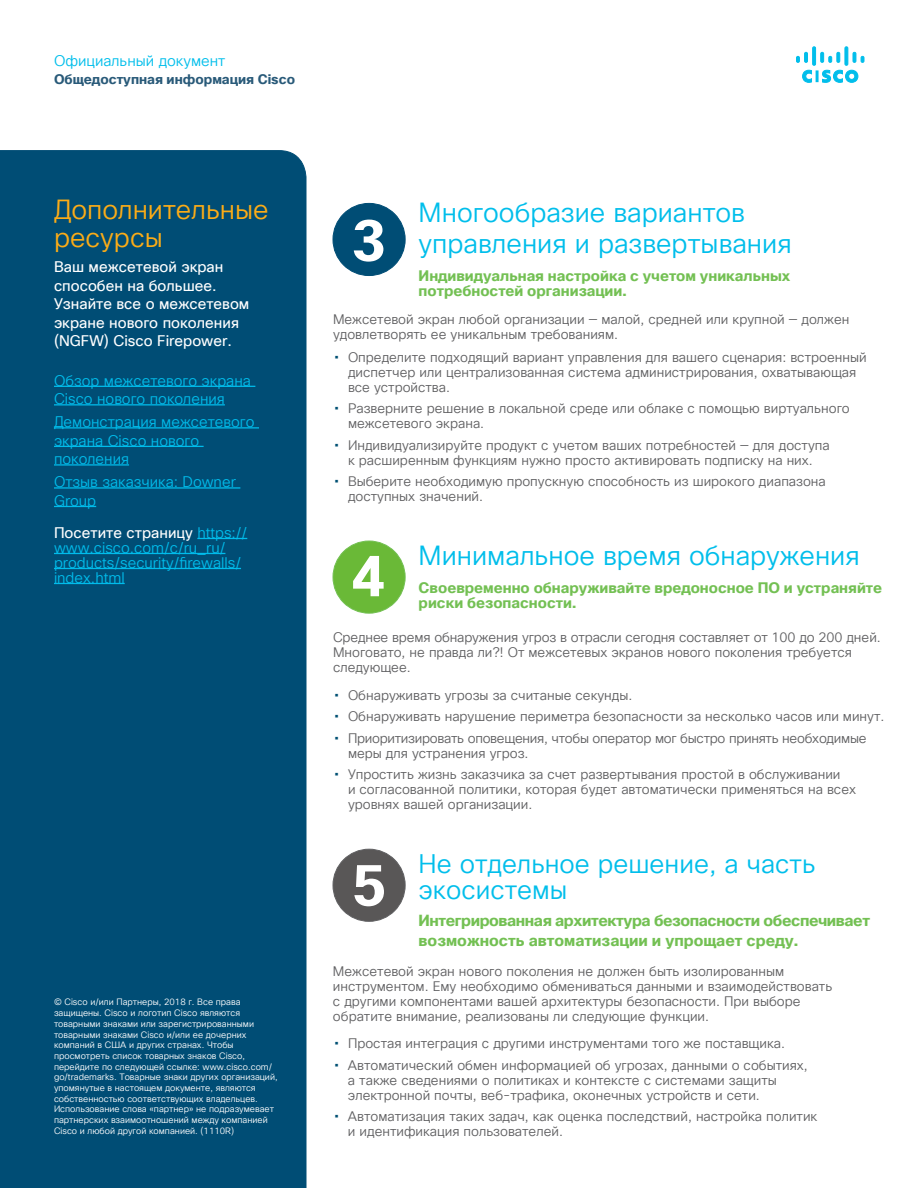
<style>
.page{position:relative;width:918px;height:1188px;background:#fff}
.page>*{position:absolute;margin:0;border:0;box-sizing:border-box;transform-origin:0 0}
.Paragraph_Style2{font:700 57.6px "Cisco Sans TT";color:#fff}
.Paragraph_Style1{font:27px/30.8px "Cisco Sans TT Light";color:#01beeb}
.Paragraph_Style15{font:27px "Cisco Sans TT Light";color:#01beeb}
.Paragraph_Style11{font:27px/27.9px "Cisco Sans TT Light";color:#fbac17}
.Paragraph_Style18{font:26.25px/26.1px "Cisco Sans TT Light";color:#01beeb}
.Paragraph_Style2-2{font:700 15.6px/20px "Cisco Sans TT";letter-spacing:-.025em;color:#73c053}
.Paragraph_Style13{font:15px/18.6px "Cisco Sans TT";color:#fff}
.Paragraph_Style1-2{font:15px/18.5px "Cisco Sans TT Light";color:#00bceb}
.Paragraph_Style2-3{font:15px/15px "Cisco Sans TT Light";color:#00bceb}
.Paragraph_Style12{font:15px/18.5px "Cisco Sans TT Light";color:#00bceb}
.t1{font:15px "Cisco Sans TT Light";color:#01beeb}
.Paragraph_Style2-4{font:700 14.85px/14.9px "Cisco Sans TT";color:#73c053}
.Paragraph_Style4{font:13.5px/15px "Cisco Sans TT Light";color:#606062}
.Paragraph_Style15-2{font:13.5px/15px "Cisco Sans TT Light";color:#606062}
.Paragraph_Style4-2{font:13.5px/15px "Cisco Sans TT Light";letter-spacing:-.02em;color:#606062}
.t2{font:700 13.5px "Cisco Sans TT";color:#295a79}
.Paragraph_Style2-5{font:9px/10.6px "Cisco Sans TT Light";color:#fff}
.s1{font-family:"Cisco Sans TT";color:#fff}
.s2{font-family:"Cisco Sans TT";font-size:15px;color:#005073}
</style>
<div class="page">
<svg style="left:796px;top:47px;width:68px;height:35px"></svg>
<div style="left:0;top:151px;width:306px;height:1037px;background:#004d75"></div>
<hr style="left:54px;top:386px;width:201px;height:1px;background:#00bceb">
<hr style="left:54px;top:404px;width:171px;height:1px;background:#00bceb">
<hr style="left:54px;top:427px;width:205px;height:2px;background:#00bceb">
<hr style="left:54px;top:446px;width:150px;height:1px;background:#00bceb">
<hr style="left:54px;top:464px;width:75px;height:2px;background:#00bceb">
<hr style="left:54px;top:487px;width:186px;height:2px;background:#00bceb">
<hr style="left:54px;top:506px;width:42px;height:1px;background:#00bceb">
<hr style="left:197px;top:538px;width:50px;height:1px;background:#00bceb">
<hr style="left:54px;top:553px;width:171px;height:1px;background:#00bceb">
<hr style="left:54px;top:568px;width:187px;height:1px;background:#00bceb">
<hr style="left:54px;top:583px;width:71px;height:1px;background:#00bceb">
<svg style="left:333px;top:203px;width:72px;height:73px"></svg>
<svg style="left:333px;top:541px;width:72px;height:72px"></svg>
<svg style="left:333px;top:849px;width:72px;height:72px"></svg>
<p class="t1" style="left:54px;top:51px;width:173px">Официальный документ</p>
<p class="t2" style="left:54px;top:70px;width:243px">Общедоступная информация Cisco</p>
<p class="Paragraph_Style11" style="left:54px;top:196px;width:216px">Дополнительные ресурсы</p>
<p class="Paragraph_Style13" style="left:54px;top:258px;width:197px">Ваш межсетевой экран способен на большее.<br>Узнайте все о межсетевом экране нового поколения (NGFW) Cisco Firepower.</p>
<p class="Paragraph_Style1-2" style="left:54px;top:372px;width:198px">Обзор межсетевого экрана<br>Cisco нового поколения</p>
<p class="Paragraph_Style1-2" style="left:54px;top:413px;width:202px">Демонстрация межсетевого экрана Cisco нового поколения</p>
<p class="Paragraph_Style12" style="left:54px;top:473px;width:183px">Отзыв заказчика: Downer<br>Group</p>
<p class="Paragraph_Style2-3" style="left:54px;top:525px;width:195px"><span class="s1">Посетите страницу</span> https:// www.cisco.com/c/ru_ru/ products/security/firewalls/ index.html</p>
<p class="Paragraph_Style2-5" style="left:54px;top:997px;width:225px">© Cisco и/или Партнеры, 2018 г. Все права защищены. Cisco и логотип Cisco являются товарными знаками или зарегистрированными товарными знаками Cisco и/или ее дочерних компаний в США и других странах. Чтобы просмотреть список товарных знаков Cisco, перейдите по следующей ссылке: www.cisco.com/ go/trademarks. Товарные знаки других организаций, упомянутые в настоящем документе, являются собственностью соответствующих владельцев.<br>Использование слова «партнер» не подразумевает партнерских взаимоотношений между компанией Cisco и любой другой компанией. (1110R)</p>
<p class="Paragraph_Style1" style="left:419px;top:198px;width:375px">Многообразие вариантов управления и развертывания</p>
<p class="Paragraph_Style2-4" style="left:419px;top:269px;width:373px">Индивидуальная настройка с учетом уникальных потребностей организации.</p>
<p class="Paragraph_Style15-2" style="left:333px;top:312px;width:518px">Межсетевой экран любой организации — малой, средней или крупной — должен удовлетворять ее уникальным требованиям.</p>
<p class="Paragraph_Style4" style="left:348px;top:350px;width:520px;text-indent:-14px"><span class="s2">•</span> Определите подходящий вариант управления для вашего сценария: встроенный диспетчер или централизованная система администрирования, охватывающая все устройства.</p>
<p class="Paragraph_Style4" style="left:348px;top:402px;width:503px;text-indent:-14px"><span class="s2">•</span> Разверните решение в локальной среде или облаке с помощью виртуального межсетевого экрана.</p>
<p class="Paragraph_Style4" style="left:334px;top:438px;width:497px;text-align:center"><span class="s2">•</span> Индивидуализируйте продукт с учетом ваших потребностей — для доступа к расширенным функциям нужно просто активировать подписку на них.</p>
<p class="Paragraph_Style4" style="left:348px;top:474px;width:479px;text-indent:-14px"><span class="s2">•</span> Выберите необходимую пропускную способность из широкого диапазона доступных значений.</p>
<p class="Paragraph_Style2" style="left:352px;top:203px;width:36px">3</p>
<p class="Paragraph_Style15" style="left:419px;top:538px;width:443px">Минимальное время обнаружения</p>
<p class="Paragraph_Style2-4" style="left:419px;top:581px;width:465px">Своевременно обнаруживайте вредоносное ПО и устраняйте риски безопасности.</p>
<p class="Paragraph_Style4" style="left:333px;top:630px;width:549px">Среднее время обнаружения угроз в отрасли сегодня составляет от 100 до 200 дней.<br>Многовато, не правда ли?! От межсетевых экранов нового поколения требуется следующее.</p>
<p class="Paragraph_Style4" style="left:334px;top:688px;width:299px"><span class="s2">•</span> Обнаруживать угрозы за считаные секунды.</p>
<p class="Paragraph_Style4" style="left:334px;top:709px;width:551px"><span class="s2">•</span> Обнаруживать нарушение периметра безопасности за несколько часов или минут.</p>
<p class="Paragraph_Style4-2" style="left:348px;top:731px;width:520px;text-indent:-14px"><span class="s2">•</span> Приоритизировать оповещения, чтобы оператор мог быстро принять необходимые меры для устранения угроз.</p>
<p class="Paragraph_Style4" style="left:348px;top:767px;width:510px;text-indent:-14px"><span class="s2">•</span> Упростить жизнь заказчика за счет развертывания простой в обслуживании<br>и согласованной политики, которая будет автоматически применяться на всех уровнях вашей организации.</p>
<p class="Paragraph_Style2" style="left:351px;top:539px;width:36px">4</p>
<p class="Paragraph_Style18" style="left:419px;top:851px;width:398px">Не отдельное решение, а часть экосистемы</p>
<p class="Paragraph_Style2-2" style="left:419px;top:911px;width:453px">Интегрированная архитектура безопасности обеспечивает возможность автоматизации и упрощает среду.</p>
<p class="Paragraph_Style4" style="left:333px;top:964px;width:501px">Межсетевой экран нового поколения не должен быть изолированным инструментом. Ему необходимо обмениваться данными и взаимодействовать с другими компонентами вашей архитектуры безопасности. При выборе обратите внимание, реализованы ли следующие функции.</p>
<p class="Paragraph_Style4" style="left:334px;top:1037px;width:452px"><span class="s2">•</span> Простая интеграция с другими инструментами того же поставщика.</p>
<p class="Paragraph_Style4" style="left:348px;top:1058px;width:461px;text-indent:-14px"><span class="s2">•</span> Автоматический обмен информацией об угрозах, данными о событиях, а также сведениями о политиках и контексте с системами защиты электронной почты, веб-трафика, оконечных устройств и сети.</p>
<p class="Paragraph_Style4" style="left:348px;top:1109px;width:471px;text-indent:-14px"><span class="s2">•</span> Автоматизация таких задач, как оценка последствий, настройка политик и идентификация пользователей.</p>
<p class="Paragraph_Style2" style="left:352px;top:848px;width:36px">5</p>
</div>
